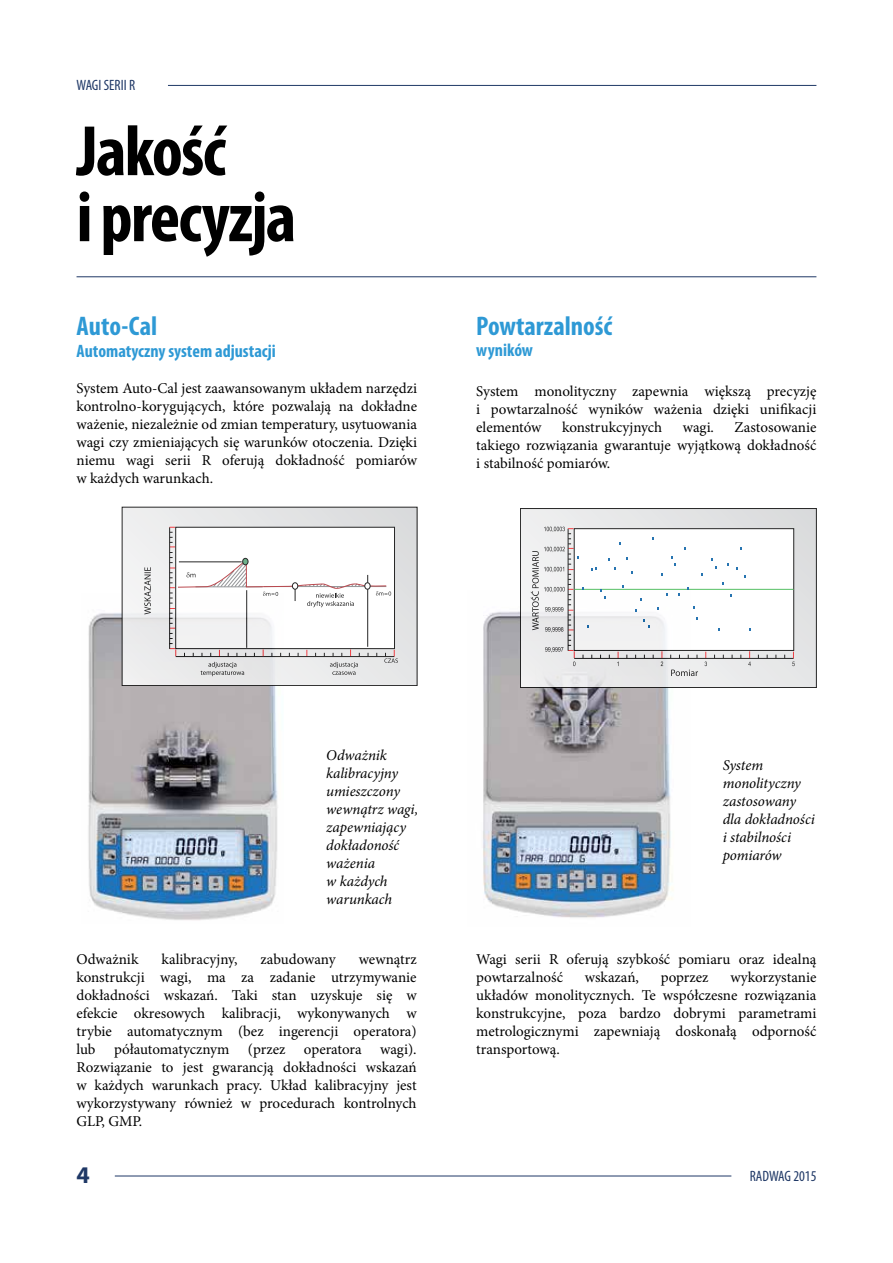
<style>
.page{position:relative;width:893px;height:1263px;background:#fff}
.page>*{position:absolute;margin:0;border:0;box-sizing:border-box;transform-origin:0 0}
.t1{font:700 condensed 72px/66px "Myriad Pro";letter-spacing:-.025em;color:#000}
.t2{font:700 condensed 27px "Myriad Pro";color:#2e99d5}
.t3{font:700 24px "Myriad Pro";color:#1f3866}
.t4{font:700 condensed 18px "Myriad Pro";color:#2e99d5}
.t5{font:15px/18px "Minion Pro";color:#000;text-align:justify}
.t6{font:italic 15px/18px "Minion Pro";letter-spacing:-.005em;color:#000}
.t7{font:condensed 15px "Myriad Pro";color:#1f3866}
</style>
<div class="page">
<hr style="left:168px;top:85px;width:648px;height:1px;background:#1f3866">
<hr style="left:77px;top:276px;width:739px;height:1px;background:#1f3866">
<hr style="left:115px;top:1175px;width:616px;height:1px;background:#1f3866">
<img style="left:483px;top:611px;width:190px;height:307px">
<img style="left:88px;top:594px;width:190px;height:326px">
<div style="left:520px;top:508px;width:296px;height:179px;background:linear-gradient(to right,#ededee,#dfe0e1)"></div>
<div style="left:520px;top:508px;width:296px;height:180px;border:1px solid #000"></div>
<hr style="left:574px;top:658px;width:219px;height:1px;background:#000">
<div style="left:574px;top:528px;width:220px;height:123px;background:#fff"></div>
<hr style="left:574px;top:589px;width:219px;height:1px;background:#39b54a">
<svg style="left:531px;top:527px;width:220px;height:149px"></svg>
<svg style="left:792px;top:652px;width:3px;height:14px"></svg>
<div style="left:122px;top:507px;width:295px;height:178px;background:linear-gradient(to right,#eeedee,#e6e7e8)"></div>
<div style="left:122px;top:507px;width:295px;height:179px;border:1px solid #000"></div>
<hr style="left:169px;top:527px;width:1px;height:122px;background:#000">
<svg style="left:144px;top:567px;width:7px;height:47px"></svg>
<svg style="left:170px;top:507px;width:228px;height:169px"></svg>
<p class="t7" style="left:77px;top:76px;width:60px">WAGI SERII R</p>
<h1 class="t1" style="left:77px;top:117px;width:221px">Jakość<br>i precyzja</h1>
<h2 class="t2" style="left:77px;top:309px;width:82px">Auto-Cal</h2>
<p class="t4" style="left:77px;top:339px;width:201px">Automatyczny system adjustacji</p>
<p class="t5" style="left:77px;top:379px;width:342px">System Auto-Cal jest zaawansowanym układem narzędzi kontrolno-korygujących, które pozwalają na dokładne ważenie, niezależnie od zmian temperatury, usytuowania wagi czy zmieniających się warunków otoczenia. Dzięki niemu wagi serii R oferują dokładność pomiarów w każdych warunkach.</p>
<h2 class="t2" style="left:476px;top:309px;width:138px">Powtarzalność</h2>
<p class="t4" style="left:476px;top:339px;width:58px">wyników</p>
<p class="t5" style="left:476px;top:382px;width:342px">System monolityczny zapewnia większą precyzję i powtarzalność wyników ważenia dzięki unifikacji elementów</p>
<p class="t5" style="left:562px;top:418px;width:102px">konstrukcyjnych</p>
<p class="t5" style="left:683px;top:418px;width:33px">wagi.</p>
<p class="t5" style="left:476px;top:418px;width:342px;text-indent:258px">Zastosowanie takiego rozwiązania gwarantuje wyjątkową dokładność i stabilność pomiarów.</p>
<p class="t6" style="left:326px;top:746px;width:93px">Odważnik kalibracyjny umieszczony wewnątrz wagi, zapewniający dokładoność ważenia<br>w każdych warunkach</p>
<p class="t6" style="left:723px;top:756px;width:94px">System monolityczny zastosowany dla dokładności i stabilności pomiarów</p>
<p class="t5" style="left:76px;top:950px;width:342px;text-indent:282px">wewnątrz konstrukcji wagi, ma za zadanie utrzymywanie dokładności wskazań. Taki stan uzyskuje się w efekcie okresowych kalibracji, wykonywanych w trybie automatycznym (bez ingerencji operatora) lub półautomatycznym (przez operatora wagi).<br>Rozwiązanie to jest gwarancją dokładności wskazań w każdych warunkach pracy. Układ kalibracyjny jest wykorzystywany również w procedurach kontrolnych GLP, GMP.</p>
<p class="t5" style="left:476px;top:950px;width:342px">Wagi serii R oferują szybkość pomiaru oraz idealną powtarzalność</p>
<p class="t5" style="left:76px;top:950px;width:64px">Odważnik</p>
<p class="t5" style="left:162px;top:950px;width:77px">kalibracyjny,</p>
<p class="t5" style="left:261px;top:950px;width:76px">zabudowany</p>
<p class="t5" style="left:476px;top:968px;width:342px;text-indent:254px">wykorzystanie układów monolitycznych. Te współczesne rozwiązania konstrukcyjne, poza bardzo dobrymi parametrami metrologicznymi zapewniają doskonałą odporność transportową.</p>
<p class="t5" style="left:585px;top:968px;width:56px">wskazań,</p>
<p class="t5" style="left:661px;top:968px;width:49px">poprzez</p>
<h3 class="t3" style="left:77px;top:1159px;width:15px">4</h3>
<p class="t7" style="left:750px;top:1167px;width:68px">RADWAG 2015</p>
</div>
